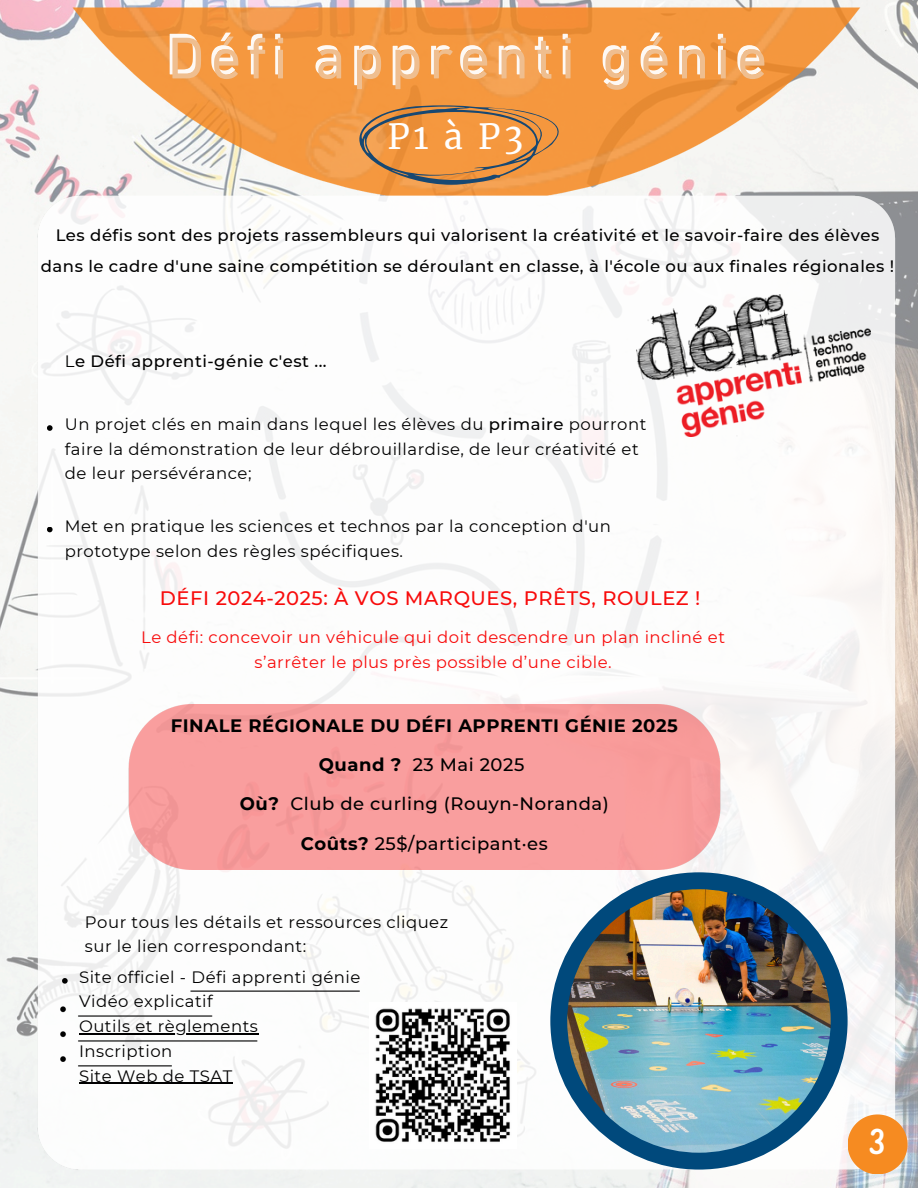
<style>
.page{position:relative;width:918px;height:1188px;background:#fff}
.page>*{position:absolute;margin:0;border:0;box-sizing:border-box;transform-origin:0 0}
.t1{font:59.85px "DIN Next Devanagari Std";letter-spacing:.105em;color:rgb(255 255 255/.95)}
.t2{font:38.1px "Yvesyvesdrawing";color:#fff}
.t3{font:34.2px "Merriweather";color:#fff}
.t4{font:500 19.5px "Montserrat";letter-spacing:.03em;color:#f80b0b}
.t5{font:500 18px "Montserrat";letter-spacing:.03em;color:#000}
.t6{font:700 18px "Montserrat";letter-spacing:.03em;color:#000}
.t7{font:16.5px/24.8px "Montserrat";letter-spacing:.03em;color:#000}
.t8{font:500 16.5px/30.3px "Montserrat";letter-spacing:.03em;color:#000;text-align:center}
.t9{font:16.5px/24.8px "Montserrat";letter-spacing:.03em;color:#f80b0b;text-align:center}
.s1{font-weight:400}
.s2{font-weight:500}
.s3{font-weight:700}
</style>
<div class="page">
<img style="left:0;top:0;width:918px;height:1177px">
<img style="left:41px;top:0;width:829px;height:232px">
<svg style="left:359px;top:105px;width:200px;height:80px;background:#d98e46"></svg>
<img style="left:636px;top:295px;width:234px;height:141px">
<svg style="left:47px;top:425px;width:6px;height:6px"></svg>
<svg style="left:47px;top:527px;width:6px;height:5px"></svg>
<svg style="left:62px;top:978px;width:6px;height:6px"></svg>
<img style="left:128px;top:705px;width:594px;height:164px">
<img style="left:53px;top:984px;width:315px;height:90px">
<svg style="left:848px;top:1114px;width:60px;height:60px;background:#ef9d4b"></svg>
<div style="left:550px;top:872px;width:298px;height:298px;background:#00497c;border-radius:50%"></div>
<img style="left:567px;top:889px;width:264px;height:264px;border-radius:50%">
<img style="left:370px;top:1002px;width:146px;height:146px">
<hr style="left:79px;top:1033px;width:179px;height:1px;background:#000">
<hr style="left:79px;top:1083px;width:154px;height:1px;background:#000">
<h1 class="t1" style="left:165px;top:15px;width:602px">Défi apprenti génie</h1>
<p class="t3" style="left:388px;top:115px;width:137px">P1 à P3</p>
<p class="t8" style="left:41px;top:220px;width:855px">Les défis sont des projets rassembleurs qui valorisent la créativité et le savoir-faire des élèves dans le cadre d'une saine compétition se déroulant en classe, à l'école ou aux finales régionales !</p>
<h4 class="t8" style="left:65px;top:346px;width:263px"><span class="s1">L</span>e Défi apprenti-génie c'est ...</h4>
<h4 class="t7" style="left:65px;top:412px;width:583px">Un projet clés en main dans lequel les élèves du <span class="s2">primaire</span> pourront faire la démonstration de leur débrouillardise, de leur créativité et de leur persévérance;</h4>
<p class="t7" style="left:65px;top:513px;width:548px">Met en pratique les sciences et technos par la conception d'un prototype selon des règles spécifiques.</p>
<h5 class="t4" style="left:160px;top:587px;width:542px">DÉFI 2024-2025: À VOS MARQUES, PRÊTS, ROULEZ !</h5>
<h2 class="t9" style="left:141px;top:625px;width:585px">Le défi: concevoir un véhicule qui doit descendre un plan incliné et s’arrêter le plus près possible d’une cible.</h2>
<p class="t6" style="left:171px;top:714px;width:509px">FINALE RÉGIONALE DU DÉFI APPRENTI GÉNIE 2025</p>
<p class="t5" style="left:319px;top:754px;width:207px"><span class="s3">Quand ?</span> 23 Mai 2025</p>
<p class="t5" style="left:240px;top:793px;width:371px"><span class="s3">Où?</span> Club de curling (Rouyn-Noranda)</p>
<p class="t5" style="left:301px;top:832px;width:249px"><span class="s3">Coûts?</span> 25$/participant·es</p>
<h3 class="t7" style="left:85px;top:909px;width:365px">Pour tous les détails et ressources cliquez sur le lien correspondant:</h3>
<p class="t7" style="left:79px;top:964px;width:283px">Site officiel - Défi apprenti génie<br>Vidéo explicatif</p>
<p class="t7" style="left:79px;top:1014px;width:180px">Outils et règlements</p>
<h3 class="t7" style="left:79px;top:1038px;width:95px">Inscription</h3>
<h4 class="t7" style="left:79px;top:1063px;width:155px">Site Web de TSAT</h4>
<p class="t2" style="left:869px;top:1125px;width:19px">3</p>
</div>
